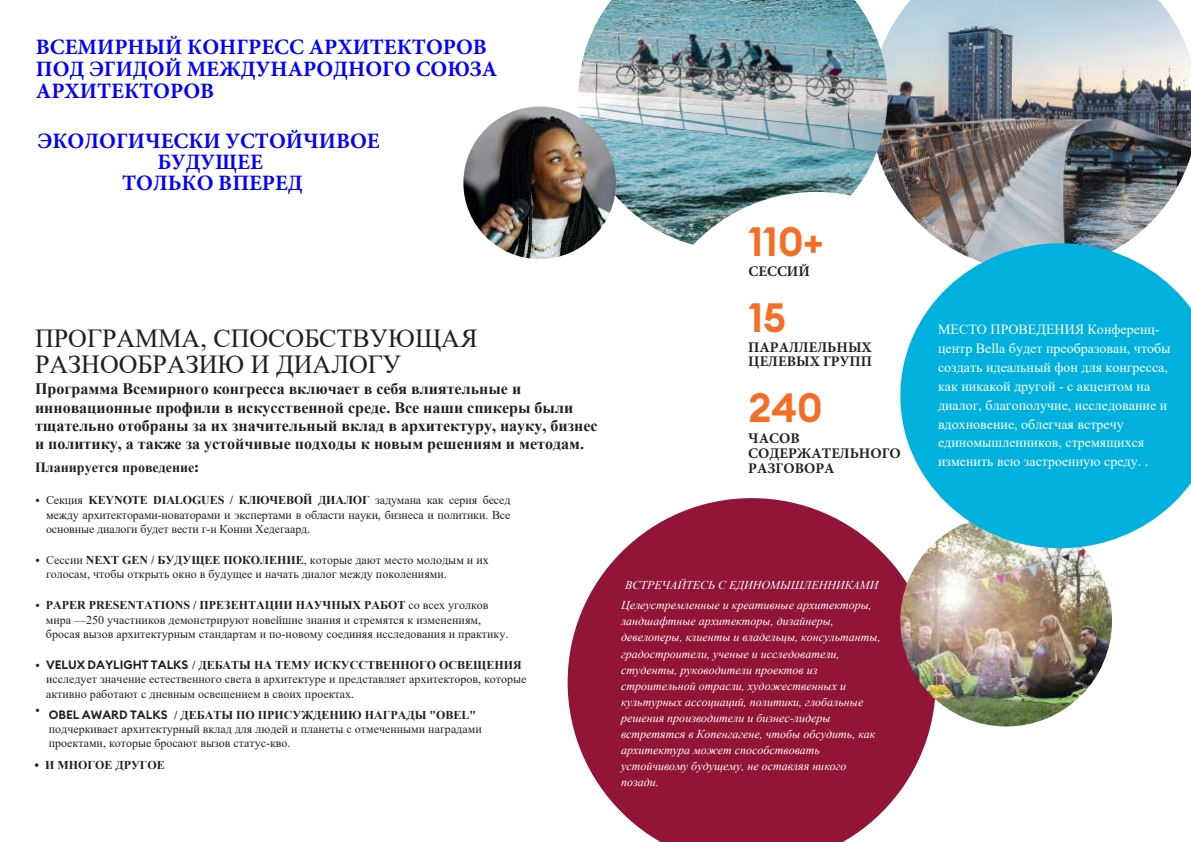
<style>
.page{position:relative;width:1191px;height:842px;background:#fff}
.page>*{position:absolute;margin:0;border:0;box-sizing:border-box;transform-origin:0 0}
.t1{font:600 40.4px "Euclid Circular B";color:#f66d25}
.t2{font:26px/26px "Times New Roman";color:#241f1f}
.t3{font:700 22px/21.9px "Minion Pro";color:#00f}
.t4{font:700 16px/18.3px "Times New Roman";color:#241f1f}
.t5{font:700 14.7px/14.7px "Minion Pro";color:#241f1f}
.t6{font:14px/18.9px "Times New Roman";color:#fff}
.t7{font:700 14px "Times New Roman";color:#241f1f}
.t8{font:12px/14.6px "Times New Roman";color:#241f1f}
.t9{font:italic 12px/16.1px "Times New Roman";color:#fff;text-align:center}
.t10{font:700 12px "Times New Roman";color:#241f1f}
.s1{font-family:"Euclid Circular B";font-weight:600}
.s2{font-family:"Euclid Circular B"}
.s3{font-weight:700}
.s4{font-family:"Euclid Circular B";font-weight:400;font-size:12.8px}
</style>
<div class="page">
<img style="left:887px;top:0;width:304px;height:243px">
<img style="left:578px;top:0;width:309px;height:248px">
<img style="left:463px;top:107px;width:153px;height:152px;border-radius:76px">
<div style="left:646px;top:192px;width:340px;height:339px;background:#fff;border-radius:50%"></div>
<svg style="left:567px;top:498px;width:368px;height:344px;fill:#921537"></svg>
<img style="left:900px;top:515px;width:212px;height:211px;border-radius:106px">
<svg style="left:900px;top:243px;width:291px;height:305px;background:#29bce1"></svg>
<svg style="left:632px;top:205px;width:49px;height:32px"></svg>
<svg style="left:921px;top:217px;width:47px;height:36px"></svg>
<h3 class="t3" style="left:36px;top:36px;width:463px">ВСЕМИРНЫЙ КОНГРЕСС АРХИТЕКТОРОВ<br>ПОД ЭГИДОЙ МЕЖДУНАРОДНОГО СОЮЗА<br>АРХИТЕКТОРОВ</h3>
<h3 class="t3" style="left:38px;top:130px;width:343px;line-height:21.1px;text-align:center">ЭКОЛОГИЧЕСКИ УСТОЙЧИВОЕ<br>БУДУЩЕЕ<br>ТОЛЬКО ВПЕРЕД</h3>
<h2 class="t2" style="left:35px;top:324px;width:444px">ПРОГРАММА, СПОСОБСТВУЮЩАЯ<br>РАЗНООБРАЗИЮ И ДИАЛОГУ</h2>
<p class="t4" style="left:35px;top:379px;width:564px">Программа Всемирного конгресса включает в себя влиятельные и инновационные профили в искусственной среде. Все наши спикеры были тщательно отобраны за их значительный вклад в архитектуру, науку, бизнес и политику, а также за устойчивые подходы к новым решениям и методам.</p>
<p class="t7" style="left:35px;top:458px;width:165px">Планируется проведение<span class="s1">:</span></p>
<p class="t8" style="left:46px;top:492px;width:466px;text-align:justify;text-indent:-11px"><span class="s2">•</span> Секция <span class="s3">KEYNOTE DIALOGUES / КЛЮЧЕВОЙ ДИАЛОГ</span> задумана как серия бесед между архитекторами-новаторами и экспертами в области науки, бизнеса и политики. Все основные диалоги будет вести г-н Конни Хедегаард.</p>
<p class="t8" style="left:46px;top:552px;width:444px;line-height:14.3px;text-indent:-11px"><span class="s2">•</span> Сессии <span class="s3">NEXT GEN / БУДУЩЕЕ ПОКОЛЕНИЕ</span>, которые дают место молодым и их голосам, чтобы открыть окно в будущее и начать диалог между поколениями.</p>
<p class="t8" style="left:46px;top:597px;width:464px;text-indent:-11px"><span class="s2">•</span> <span class="s3">PAPER PRESENTATIONS / ПРЕЗЕНТАЦИИ</span> <span class="s3">НАУЧНЫХ РАБОТ</span> со всех уголков мира —250 участников демонстрируют новейшие знания и стремятся к изменениям, бросая вызов архитектурным стандартам и по-новому соединяя исследования и практику.</p>
<p class="t8" style="left:46px;top:658px;width:482px;line-height:14.2px;text-indent:-11px"><span class="s2">•</span> <span class="s1">VELUX DAYLIGHT TALKS</span> <span class="s3">/ ДЕБАТЫ НА ТЕМУ ИСКУССТВЕННОГО ОСВЕЩЕНИЯ </span>исследует значение естественного света в архитектуре и представляет архитекторов, которые активно работают с дневным освещением в своих проектах.</p>
<p class="t8" style="left:49px;top:708px;width:434px;line-height:14.1px;text-indent:-14px"><sup>•</sup> <span class="s1">OBEL AWARD TALKS</span> <span class="s3">/ ДЕБАТЫ ПО ПРИСУЖДЕНИЮ НАГРАДЫ</span> <span class="s3">"</span><span class="s3">OBEL</span><span class="s3">" </span>подчеркивает архитектурный вклад для людей и планеты с отмеченными наградами проектами, которые бросают вызов статус-кво.</p>
<p class="t10" style="left:34px;top:756px;width:132px"><span class="s4">•</span> И МНОГОЕ ДРУГОЕ</p>
<h1 class="t1" style="left:748px;top:215px;width:76px">110+</h1>
<p class="t5" style="left:748px;top:264px;width:63px">СЕССИЙ</p>
<h1 class="t1" style="left:748px;top:291px;width:39px">15</h1>
<p class="t5" style="left:748px;top:340px;width:125px;line-height:14.2px">ПАРАЛЛЕЛЬНЫХ<br>ЦЕЛЕВЫХ ГРУПП</p>
<h1 class="t1" style="left:748px;top:382px;width:76px">240</h1>
<p class="t5" style="left:748px;top:431px;width:154px">ЧАСОВ<br>СОДЕРЖАТЕЛЬНОГО<br>РАЗГОВОРА</p>
<p class="t9" style="left:621px;top:575px;width:259px;line-height:20.1px">ВСТРЕЧАЙТЕСЬ С ЕДИНОМЫШЛЕННИКАМИ<br>Целеустремленные и креативные архитекторы,</p>
<p class="t9" style="left:621px;top:613px;width:261px;text-align:left">ландшафтные архитекторы, дизайнеры, девелоперы, клиенты и владельцы, консультанты, градостроители, ученые и исследователи, студенты, руководители проектов из строительной отрасли, художественных и культурных ассоциаций, политики, глобальные решения производители и бизнес-лидеры встретятся в Копенгагене, чтобы обсудить, как архитектура может способствовать устойчивому будущему, не оставляя никого позади.</p>
<p class="t6" style="left:938px;top:320px;width:234px">МЕСТО ПРОВЕДЕНИЯ Конференц&shy;центр Bella будет преобразован, чтобы создать идеальный фон для конгресса, как никакой другой - с акцентом на диалог, благополучие, исследование и вдохновение, облегчая встречу единомышленников, стремящихся изменить всю застроенную среду. .</p>
</div>
